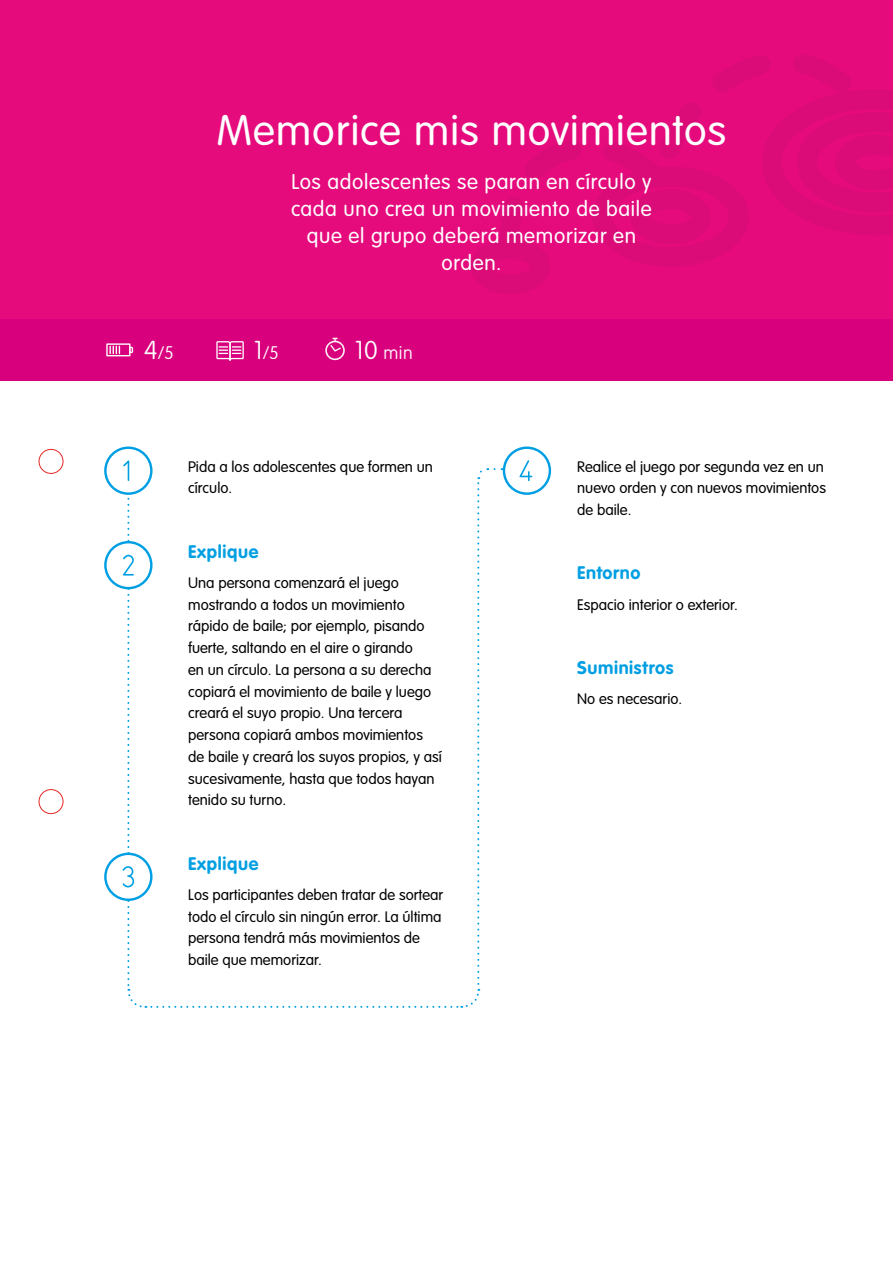
<style>
.page{position:relative;width:893px;height:1263px;background:#fff}
.page>*{position:absolute;margin:0;border:0;box-sizing:border-box;transform-origin:0 0}
.t1{font:300 42px "VAG Rounded Std";letter-spacing:.03em;color:#fff}
.t2{font:300 21px/27px "VAG Rounded Std";letter-spacing:.03em;color:#fff;text-align:center}
.t3{font:700 18px "VAG Rounded Std";letter-spacing:.035em;color:#009fe3}
.t4{font:100 18px "VAG Rounded Std";color:#fff}
.t5{font:300 15px/21.8px "VAG Rounded Std";color:#000}
.s1{font-size:25.5px}
</style>
<div class="page">
<div style="left:0;top:0;width:893px;height:319px;background:#e50b7d"></div>
<div style="left:0;top:319px;width:893px;height:62px;background:#d8007d"></div>
<svg style="left:216px;top:341px;width:28px;height:20px"></svg>
<svg style="left:106px;top:343px;width:27px;height:13px"></svg>
<svg style="left:325px;top:338px;width:20px;height:22px"></svg>
<svg style="left:105px;top:542px;width:46px;height:46px"></svg>
<div style="left:104px;top:541px;width:49px;height:48px;border:2px solid #009fe3;border-radius:50%"></div>
<svg style="left:105px;top:854px;width:46px;height:46px"></svg>
<div style="left:104px;top:853px;width:49px;height:48px;border:2px solid #009fe3;border-radius:50%"></div>
<div style="left:503px;top:446px;width:48px;height:49px;border:2px solid #009fe3;border-radius:50%"></div>
<svg style="left:519px;top:460px;width:13px;height:21px"></svg>
<div style="left:104px;top:446px;width:49px;height:49px;border:2px solid #009fe3;border-radius:50%"></div>
<svg style="left:123px;top:460px;width:365px;height:548px"></svg>
<div style="left:39px;top:449px;width:24px;height:24px;border:1px solid #e52722;border-radius:50%"></div>
<div style="left:39px;top:789px;width:24px;height:25px;border:1px solid #e52722;border-radius:50%"></div>
<h1 class="t1" style="left:217px;top:106px;width:511px">Memorice mis movimientos</h1>
<h2 class="t2" style="left:291px;top:168px;width:362px">Los adolescentes se paran en círculo y cada uno crea un movimiento de baile que el grupo deberá memorizar en orden.</h2>
<p class="t4" style="left:144px;top:342px;width:31px"><span class="s1">4</span>/5</p>
<p class="t4" style="left:254px;top:342px;width:27px"><span class="s1">1</span>/5</p>
<p class="t4" style="left:355px;top:342px;width:59px"><span class="s1">10</span> min</p>
<p class="t5" style="left:188px;top:456px;width:246px">Pida a los adolescentes que formen un círculo.</p>
<p class="t3" style="left:188px;top:541px;width:72px">Explique</p>
<p class="t5" style="left:188px;top:572px;width:255px">Una persona comenzará el juego mostrando a todos un movimiento rápido de baile; por ejemplo, pisando fuerte, saltando en el aire o girando<br>en un círculo. La persona a su derecha copiará el movimiento de baile y luego creará el suyo propio. Una tercera persona copiará ambos movimientos de baile y creará los suyos propios, y así sucesivamente, hasta que todos hayan tenido su turno.</p>
<p class="t3" style="left:188px;top:853px;width:72px">Explique</p>
<p class="t5" style="left:188px;top:884px;width:257px">Los participantes deben tratar de sortear todo el círculo sin ningún error. La última persona tendrá más movimientos de baile que memorizar.</p>
<p class="t5" style="left:577px;top:456px;width:250px">Realice el juego por segunda vez en un nuevo orden y con nuevos movimientos de baile.</p>
<p class="t3" style="left:577px;top:562px;width:65px">Entorno</p>
<p class="t5" style="left:577px;top:594px;width:162px">Espacio interior o exterior.</p>
<p class="t3" style="left:577px;top:657px;width:98px">Suministros</p>
<p class="t5" style="left:577px;top:688px;width:106px">No es necesario.</p>
</div>
